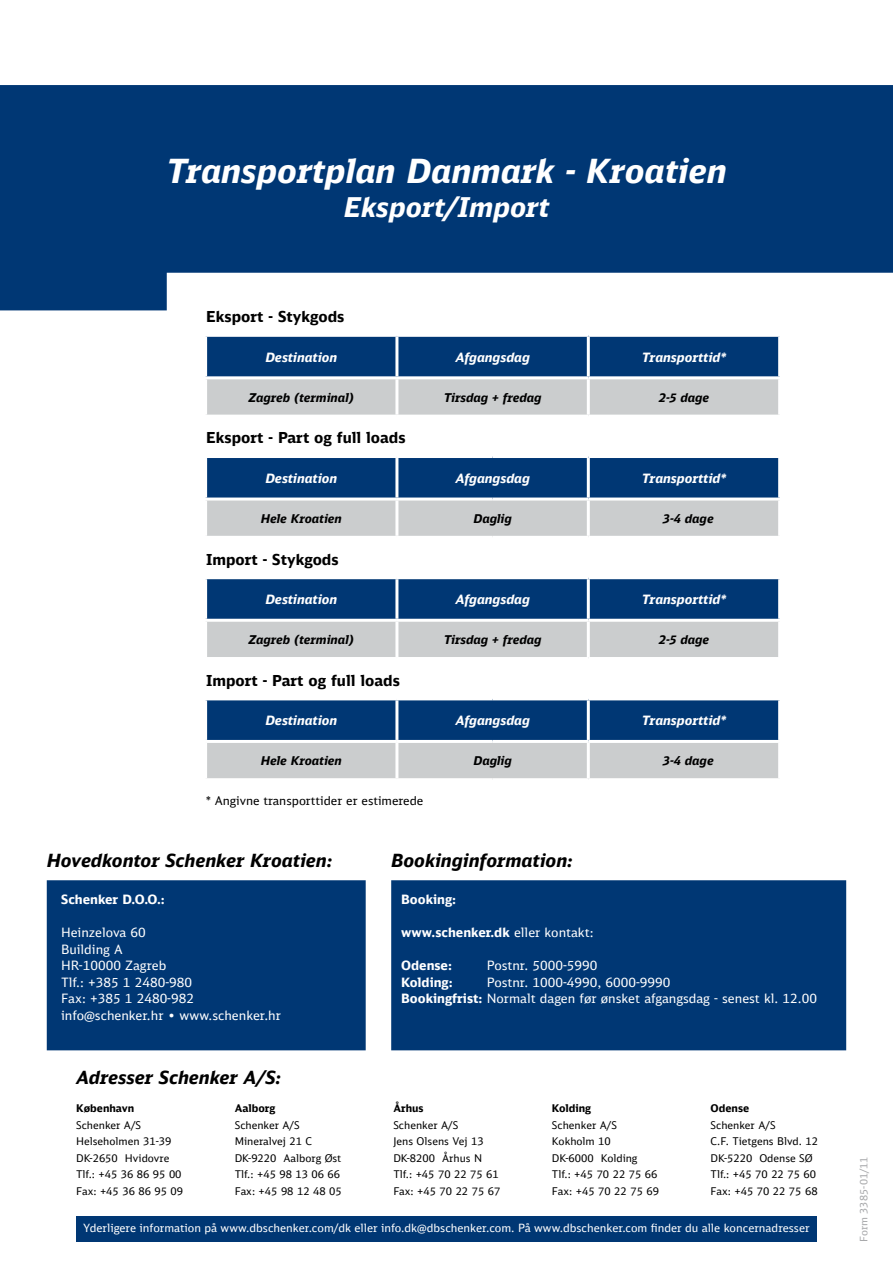
<style>
.page{position:relative;width:893px;height:1263px;background:#fff}
.page>*{position:absolute;margin:0;border:0;box-sizing:border-box;transform-origin:0 0}
.t1{font:italic 700 33px "DB Sans";color:#fff}
.t2{font:italic 700 27px "DB Sans";color:#fff}
.t3{font:italic 700 18px "DB Sans";color:#000}
.t4{font:700 15px "DB Sans";color:#000}
.t5{font:12.75px/16.5px "DB Sans";color:#fff}
.t6{font:italic 700 12.75px "DB Sans";color:#fff}
.t7{font:700 12.75px "DB Sans";color:#fff}
.t8{font:italic 700 12px "DB Sans";color:#000}
.t9{font:12px "DB Sans";color:#000}
.t10{font:11.25px "DB Sans";color:#fff}
.t11{font:10.5px/16.5px "DB Sans";color:#000}
.t12{font:700 10.5px "DB Sans";color:#000}
.t13{font:10.2px "DB Sans";color:#a7a8aa}
.s1{font-weight:400}
.s2{font-weight:700}
</style>
<div class="page">
<svg style="left:0;top:85px;width:893px;height:225px;background:#225186"></svg>
<div style="left:76px;top:1216px;width:741px;height:26px;background:#003774"></div>
<div style="left:392px;top:881px;width:453px;height:168px;background:#003774"></div>
<div style="left:391px;top:880px;width:455px;height:170px;border:2px solid #003774"></div>
<div style="left:48px;top:881px;width:317px;height:168px;background:#003774"></div>
<div style="left:47px;top:880px;width:319px;height:170px;border:2px solid #003774"></div>
<svg style="left:207px;top:458px;width:571px;height:78px;background:#627f9f"></svg>
<hr style="left:395px;top:458px;width:3px;height:39px;background:#fff">
<hr style="left:587px;top:458px;width:3px;height:39px;background:#fff">
<hr style="left:204px;top:497px;width:193px;height:3px;background:#fff">
<hr style="left:397px;top:497px;width:96px;height:3px;background:#fff">
<hr style="left:395px;top:500px;width:3px;height:36px;background:#fff">
<hr style="left:493px;top:497px;width:95px;height:3px;background:#fff">
<hr style="left:588px;top:497px;width:193px;height:3px;background:#fff">
<hr style="left:587px;top:500px;width:3px;height:36px;background:#fff">
<svg style="left:207px;top:337px;width:571px;height:78px;background:#627f9f"></svg>
<hr style="left:395px;top:337px;width:3px;height:39px;background:#fff">
<hr style="left:587px;top:337px;width:3px;height:39px;background:#fff">
<hr style="left:204px;top:376px;width:193px;height:3px;background:#fff">
<hr style="left:397px;top:376px;width:191px;height:3px;background:#fff">
<hr style="left:395px;top:379px;width:3px;height:36px;background:#fff">
<hr style="left:588px;top:376px;width:193px;height:3px;background:#fff">
<hr style="left:587px;top:379px;width:3px;height:36px;background:#fff">
<svg style="left:207px;top:700px;width:571px;height:78px;background:#607e9e"></svg>
<hr style="left:395px;top:700px;width:3px;height:40px;background:#fff">
<hr style="left:587px;top:700px;width:3px;height:40px;background:#fff">
<hr style="left:204px;top:740px;width:193px;height:3px;background:#fff">
<hr style="left:397px;top:740px;width:96px;height:3px;background:#fff">
<hr style="left:395px;top:743px;width:3px;height:35px;background:#fff">
<hr style="left:493px;top:740px;width:95px;height:3px;background:#fff">
<hr style="left:588px;top:740px;width:193px;height:3px;background:#fff">
<hr style="left:587px;top:743px;width:3px;height:35px;background:#fff">
<svg style="left:207px;top:579px;width:571px;height:78px;background:#607e9e"></svg>
<hr style="left:395px;top:579px;width:3px;height:40px;background:#fff">
<hr style="left:587px;top:579px;width:3px;height:40px;background:#fff">
<hr style="left:204px;top:619px;width:193px;height:3px;background:#fff">
<hr style="left:397px;top:619px;width:191px;height:3px;background:#fff">
<hr style="left:395px;top:622px;width:3px;height:35px;background:#fff">
<hr style="left:588px;top:619px;width:193px;height:3px;background:#fff">
<hr style="left:587px;top:622px;width:3px;height:35px;background:#fff">
<h1 class="t1" style="left:166px;top:150px;width:562px">Transportplan Danmark - Kroatien</h1>
<h2 class="t2" style="left:344px;top:190px;width:207px">Eksport/Import</h2>
<h3 class="t4" style="left:206px;top:307px;width:140px">Eksport - Stykgods</h3>
<p class="t6" style="left:265px;top:349px;width:73px">Destination</p>
<p class="t6" style="left:455px;top:349px;width:76px">Afgangsdag</p>
<p class="t6" style="left:642px;top:349px;width:86px">Transporttid*</p>
<p class="t8" style="left:249px;top:390px;width:107px">Zagreb (terminal)</p>
<p class="t8" style="left:444px;top:390px;width:99px">Tirsdag + fredag</p>
<p class="t8" style="left:659px;top:390px;width:52px">2-5 dage</p>
<h3 class="t4" style="left:206px;top:428px;width:201px">Eksport - Part og full loads</h3>
<p class="t6" style="left:265px;top:470px;width:73px">Destination</p>
<p class="t6" style="left:455px;top:470px;width:76px">Afgangsdag</p>
<p class="t6" style="left:642px;top:470px;width:86px">Transporttid*</p>
<p class="t8" style="left:261px;top:511px;width:83px">Hele Kroatien</p>
<p class="t8" style="left:473px;top:511px;width:40px">Daglig</p>
<p class="t8" style="left:663px;top:511px;width:52px">3-4 dage</p>
<h3 class="t4" style="left:206px;top:549px;width:134px">Import - Stykgods</h3>
<p class="t6" style="left:265px;top:591px;width:73px">Destination</p>
<p class="t6" style="left:455px;top:591px;width:76px">Afgangsdag</p>
<p class="t6" style="left:642px;top:591px;width:86px">Transporttid*</p>
<p class="t8" style="left:249px;top:632px;width:107px">Zagreb (terminal)</p>
<p class="t8" style="left:444px;top:632px;width:99px">Tirsdag + fredag</p>
<p class="t8" style="left:659px;top:632px;width:52px">2-5 dage</p>
<h3 class="t4" style="left:206px;top:671px;width:195px">Import - Part og full loads</h3>
<p class="t6" style="left:265px;top:712px;width:73px">Destination</p>
<p class="t6" style="left:455px;top:712px;width:76px">Afgangsdag</p>
<p class="t6" style="left:642px;top:712px;width:86px">Transporttid*</p>
<p class="t8" style="left:261px;top:753px;width:83px">Hele Kroatien</p>
<p class="t8" style="left:473px;top:753px;width:40px">Daglig</p>
<p class="t8" style="left:663px;top:753px;width:52px">3-4 dage</p>
<p class="t9" style="left:206px;top:793px;width:219px">* Angivne transporttider er estimerede</p>
<h3 class="t3" style="left:47px;top:849px;width:287px">Hovedkontor Schenker Kroatien:</h3>
<p class="t7" style="left:61px;top:892px;width:105px">Schenker D.O.O.:</p>
<p class="t5" style="left:61px;top:924px;width:221px">Heinzelova 60<br>Building A<br>HR-10000 Zagreb<br>Tlf.: +385 1 2480-980<br>Fax: +385 1 2480-982 info@schenker.hr • www.schenker.hr</p>
<h3 class="t3" style="left:76px;top:1066px;width:206px">Adresser Schenker A/S:</h3>
<p class="t12" style="left:76px;top:1102px;width:60px">København</p>
<p class="t11" style="left:76px;top:1116px;width:109px">Schenker A/S<br>Helseholmen 31-39<br>DK-2650 Hvidovre<br>Tlf.: +45 36 86 95 00<br>Fax: +45 36 86 95 09</p>
<p class="t12" style="left:235px;top:1102px;width:42px">Aalborg</p>
<p class="t11" style="left:235px;top:1116px;width:109px">Schenker A/S<br>Mineralvej 21 C<br>DK-9220 Aalborg Øst<br>Tlf.: +45 98 13 06 66<br>Fax: +45 98 12 48 05</p>
<h3 class="t3" style="left:391px;top:849px;width:183px">Bookinginformation:</h3>
<p class="t7" style="left:401px;top:892px;width:56px">Booking:</p>
<p class="t7" style="left:401px;top:925px;width:194px">www.schenker.dk <span class="s1">eller kontakt:</span></p>
<p class="t7" style="left:401px;top:958px;width:52px">Odense:</p>
<p class="t5" style="left:487px;top:957px;width:112px">Postnr. 5000-5990</p>
<p class="t7" style="left:401px;top:974px;width:53px">Kolding:</p>
<p class="t5" style="left:401px;top:974px;width:417px;text-indent:86px">Postnr. 1000-4990, 6000-9990<br><span class="s2">Bookingfrist:</span> Normalt dagen før ønsket afgangsdag - senest kl. 12.00</p>
<p class="t12" style="left:393px;top:1102px;width:32px">Århus</p>
<p class="t11" style="left:393px;top:1116px;width:109px">Schenker A/S<br>Jens Olsens Vej 13<br>DK-8200 Århus N<br>Tlf.: +45 70 22 75 61<br>Fax: +45 70 22 75 67</p>
<p class="t12" style="left:552px;top:1102px;width:41px">Kolding</p>
<p class="t11" style="left:552px;top:1116px;width:109px">Schenker A/S<br>Kokholm 10<br>DK-6000 Kolding<br>Tlf.: +45 70 22 75 66<br>Fax: +45 70 22 75 69</p>
<p class="t12" style="left:711px;top:1102px;width:40px">Odense</p>
<p class="t11" style="left:711px;top:1116px;width:109px">Schenker A/S<br>C.F. Tietgens Blvd. 12<br>DK-5220 Odense SØ<br>Tlf.: +45 70 22 75 60<br>Fax: +45 70 22 75 68</p>
<p class="t10" style="left:83px;top:1221px;width:728px">Yderligere information på www.dbschenker.com/dk eller info.dk@dbschenker.com. På www.dbschenker.com finder du alle koncernadresser</p>
<p class="t13" style="left:857px;top:1242px;width:87px;rotate:-90deg">Form 3385-01/11</p>
</div>
